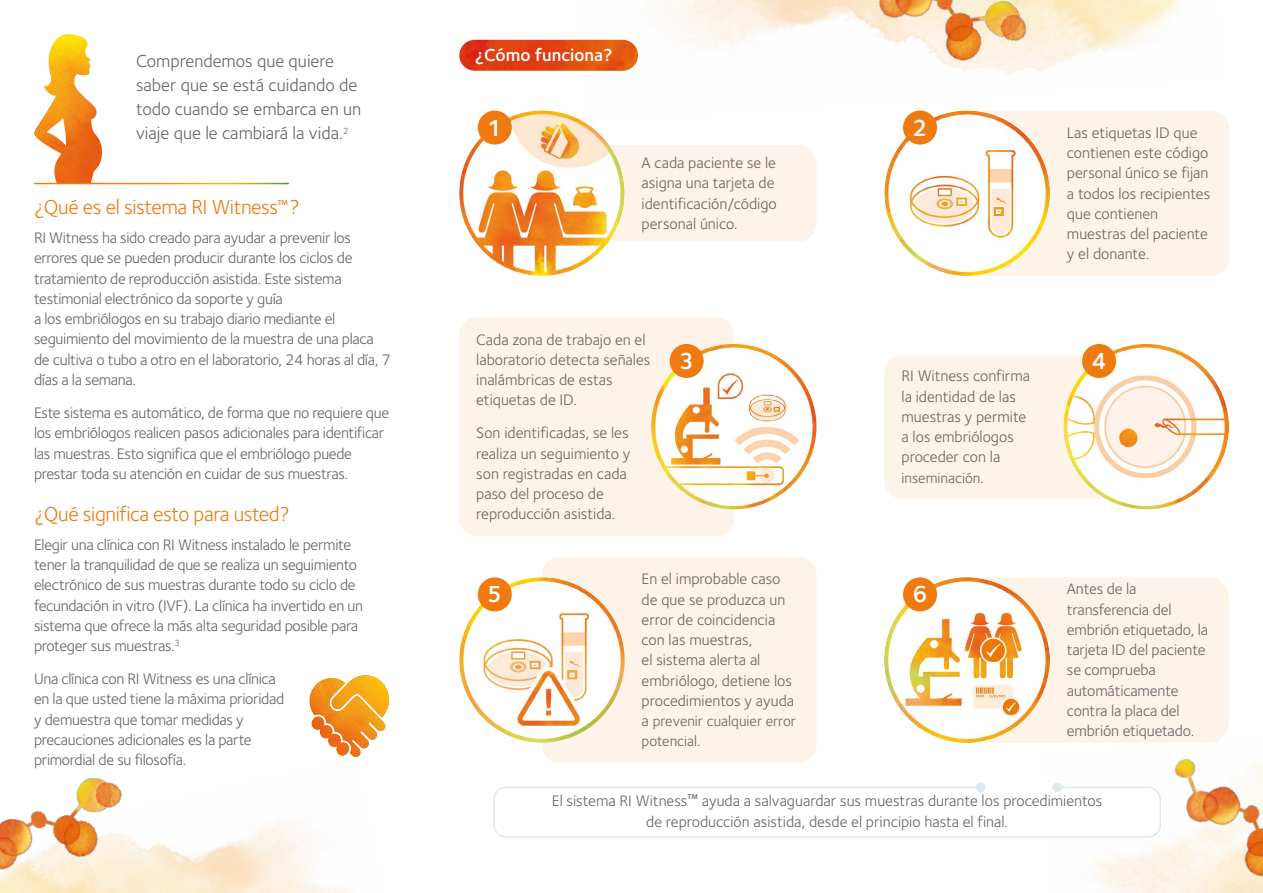
<style>
.page{position:relative;width:1263px;height:893px;background:#fff}
.page>*{position:absolute;margin:0;border:0;box-sizing:border-box;transform-origin:0 0}
.t1{font:600 24px "Foundry Sterling";color:#fff}
.t2{font:21px "Foundry Sterling";letter-spacing:-.02em;color:#ef7b10}
.t3{font:18px/24px "Foundry Sterling";color:#646363}
.t4{font:600 18px "Foundry Sterling";color:#fff}
.t5{font:15.75px/20.2px "Foundry Sterling";letter-spacing:-.02em;color:#646363}
.t6{font:15.75px/20.2px "Foundry Sterling";color:#646363}
.t7{font:15px/20.2px "Foundry Sterling";color:#646363}
.t8{font:600 7.5px "Foundry Sterling";color:#ef7b10}
.t9{font:600 7.5px "Foundry Sterling";color:#646363}
.s1{font-size:15.75px}
</style>
<div class="page">
<img style="left:459px;top:111px;width:166px;height:165px;border-radius:83px">
<img style="left:884px;top:577px;width:166px;height:166px;border-radius:83px">
<img style="left:34px;top:34px;width:69px;height:150px">
<div style="left:609px;top:145px;width:207px;height:96px;background:#fef3e9"></div>
<div style="left:542px;top:557px;width:274px;height:206px;background:#fef3e9;border-radius:17px"></div>
<div style="left:459px;top:317px;width:275px;height:219px;background:#fef3e9;border-radius:17px"></div>
<div style="left:884px;top:355px;width:275px;height:144px;background:#fef3e9;border-radius:17px"></div>
<div style="left:970px;top:111px;width:259px;height:165px;background:#fef3e9;border-radius:17px"></div>
<svg style="left:970px;top:577px;width:259px;height:166px;background:#fcebdb"></svg>
<img style="left:459px;top:577px;width:166px;height:166px;border-radius:83px">
<img style="left:651px;top:344px;width:165px;height:165px;border-radius:83px">
<img style="left:1063px;top:344px;width:166px;height:165px;border-radius:83px">
<img style="left:884px;top:111px;width:166px;height:165px;border-radius:83px">
<img style="left:577px;top:0;width:643px;height:123px">
<img style="left:1044px;top:739px;width:219px;height:154px">
<hr style="left:35px;top:183px;width:253px;height:1px;background:#fff">
<img style="left:459px;top:40px;width:179px;height:31px;border-radius:15px">
<div style="left:494px;top:787px;width:666px;height:50px;background:#fff;border-radius:12px"></div>
<div style="left:493px;top:787px;width:668px;height:51px;border:2px solid #dee8ef;border-radius:12px"></div>
<div style="left:980px;top:782px;width:77px;height:10px;background:#fff"></div>
<div style="left:976px;top:782px;width:9px;height:10px;background:#dee8ef;border-radius:50%"></div>
<div style="left:1052px;top:782px;width:10px;height:10px;background:#dee8ef;border-radius:50%"></div>
<img style="left:1133px;top:739px;width:130px;height:144px">
<img style="left:829px;top:0;width:219px;height:83px">
<img style="left:152px;top:821px;width:200px;height:72px">
<img style="left:0;top:777px;width:152px;height:116px">
<div style="left:478px;top:111px;width:34px;height:34px;background:#ef7b10;border-radius:50%"></div>
<div style="left:478px;top:577px;width:34px;height:34px;background:#ef7b10;border-radius:50%"></div>
<div style="left:670px;top:344px;width:34px;height:34px;background:#ef7b10;border-radius:50%"></div>
<div style="left:1082px;top:344px;width:34px;height:34px;background:#ef7b10;border-radius:50%"></div>
<div style="left:903px;top:111px;width:34px;height:34px;background:#ef7b10;border-radius:50%"></div>
<div style="left:903px;top:577px;width:34px;height:34px;background:#ef7b10;border-radius:50%"></div>
<svg style="left:309px;top:675px;width:81px;height:82px"></svg>
<p class="t3" style="left:136px;top:49px;width:227px">Comprendemos que quiere saber que se está cuidando de todo cuando se embarca en un viaje que le cambiará la vida.<sup>2</sup></p>
<h2 class="t2" style="left:34px;top:195px;width:246px">¿Qué es el sistema RI Witness</h2>
<p class="t8" style="left:278px;top:198px;width:12px">TM</p>
<h2 class="t2" style="left:290px;top:195px;width:12px">?</h2>
<p class="t5" style="left:34px;top:228px;width:358px">RI Witness ha sido creado para ayudar a prevenir los errores que se pueden producir durante los ciclos de tratamiento de reproducción asistida. Este sistema testimonial electrónico da soporte y guía<br>a los embriólogos en su trabajo diario mediante el seguimiento del movimiento de la muestra de una placa de cultiva o tubo a otro en el laboratorio, 24 horas al día, 7 días a la semana.</p>
<p class="t5" style="left:34px;top:403px;width:357px">Este sistema es automático, de forma que no requiere que los embriólogos realicen pasos adicionales para identificar las muestras. Esto significa que el embriólogo puede prestar toda su atención en cuidar de sus muestras.</p>
<h2 class="t2" style="left:34px;top:502px;width:257px">¿Qué significa esto para usted?</h2>
<p class="t5" style="left:34px;top:534px;width:331px">Elegir una clínica con RI Witness instalado le permite tener la tranquilidad de que se realiza un seguimiento electrónico de sus muestras durante todo su ciclo de fecundación in vitro (IVF). La clínica ha invertido en un sistema que ofrece la más alta seguridad posible para proteger sus muestras.<sup>3</sup></p>
<p class="t5" style="left:34px;top:669px;width:252px">Una clínica con RI Witness es una clínica en la que usted tiene la máxima prioridad y demuestra que tomar medidas y precauciones adicionales es la parte primordial de su filosofía.</p>
<p class="t4" style="left:475px;top:45px;width:139px">¿Cómo funciona?</p>
<h1 class="t1" style="left:487px;top:113px;width:17px">1</h1>
<p class="t6" style="left:642px;top:153px;width:137px">A cada paciente se le asigna una tarjeta de identificación/código personal único.</p>
<h1 class="t1" style="left:912px;top:113px;width:17px">2</h1>
<p class="t6" style="left:1067px;top:122px;width:145px">Las etiquetas ID que contienen este código personal único se fijan a todos los recipientes que contienen muestras del paciente y el donante.</p>
<p class="t6" style="left:476px;top:329px;width:176px">Cada zona de trabajo en el laboratorio detecta señales inalámbricas de estas etiquetas de ID.</p>
<p class="t6" style="left:476px;top:423px;width:156px">Son identificadas, se les realiza un seguimiento y son registradas en cada paso del proceso de reproducción asistida.</p>
<h1 class="t1" style="left:679px;top:347px;width:17px">3</h1>
<h1 class="t1" style="left:1091px;top:347px;width:17px">4</h1>
<p class="t6" style="left:901px;top:366px;width:130px">RI Witness confirma la identidad de las muestras y permite a los embriólogos proceder con la</p>
<p class="t7" style="left:901px;top:467px;width:84px">inseminación<span class="s1">.</span></p>
<h1 class="t1" style="left:487px;top:580px;width:17px">5</h1>
<p class="t6" style="left:642px;top:569px;width:154px">En el improbable caso de que se produzca un error de coincidencia con las muestras,<br>el sistema alerta al embriólogo, detiene los procedimientos y ayuda</p>
<p class="t7" style="left:642px;top:711px;width:156px"><span class="s1">a</span> prevenir cualquier error potencial.</p>
<h1 class="t1" style="left:912px;top:580px;width:17px">6</h1>
<p class="t5" style="left:1067px;top:579px;width:143px">Antes de la transferencia del embrión etiquetado, la tarjeta ID del paciente se comprueba automáticamente contra la placa del embrión etiquetado.</p>
<p class="t6" style="left:552px;top:791px;width:137px">El sistema RI Witness</p>
<p class="t9" style="left:687px;top:792px;width:12px">TM</p>
<p class="t6" style="left:646px;top:791px;width:458px;text-indent:56px">ayuda a salvaguardar sus muestras durante los procedimientos de reproducción asistida, desde el principio hasta el final.</p>
</div>
